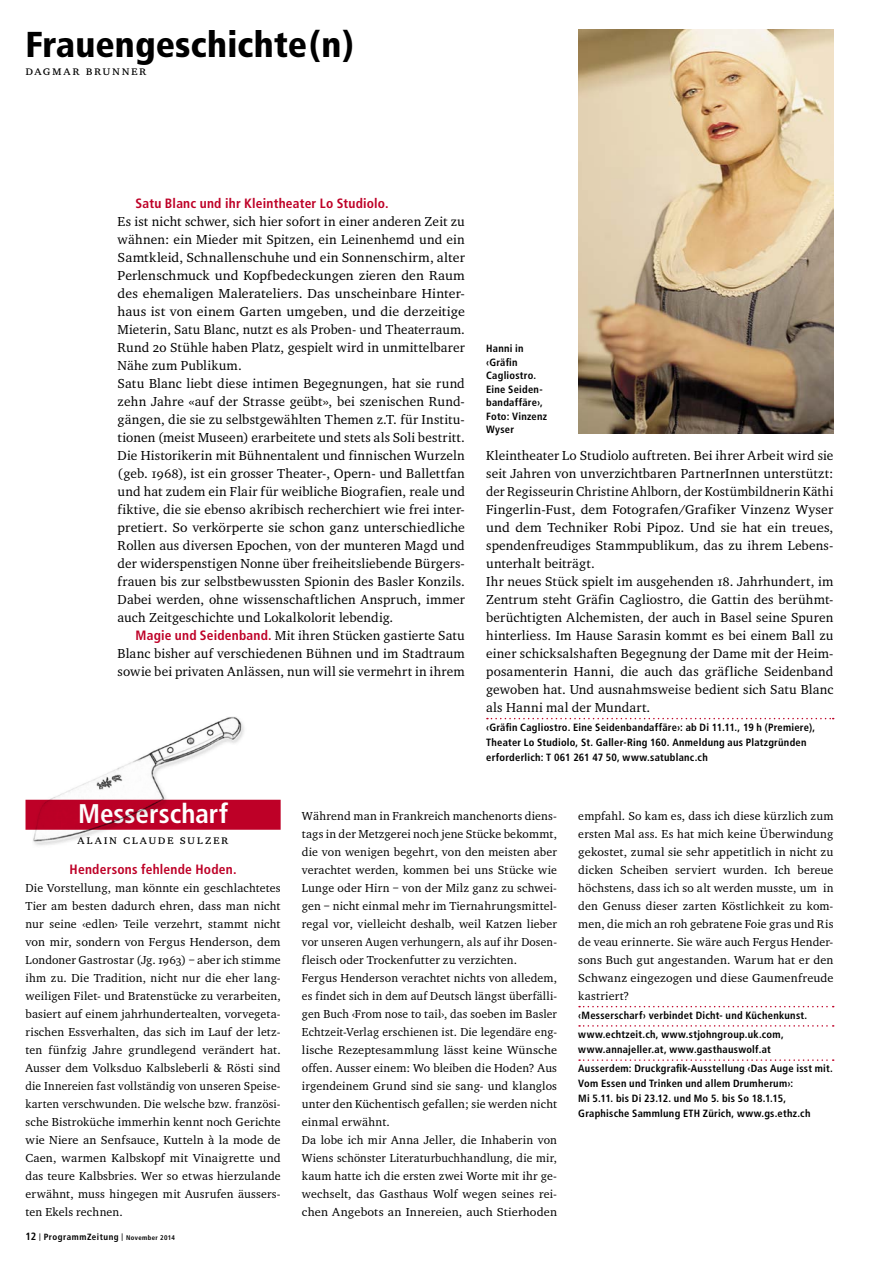
<style>
.page{position:relative;width:893px;height:1263px;background:#fff}
.page>*{position:absolute;margin:0;border:0;box-sizing:border-box;transform-origin:0 0}
.t1{font:900 condensed 36px "Frutiger";letter-spacing:.005em;color:#000}
.t2{font:700 condensed 27px "Frutiger LT Com";color:#fff}
.t3{font:13.5px/18px "Charter EF";letter-spacing:.01em;color:#000}
.t4{font:700 condensed 13.5px/29.7px "Frutiger LT Com";letter-spacing:.015em;color:#be0027;text-align:center}
.t5{font:13.5px "Charter EF";letter-spacing:.01em;color:#000;scale:1.04 1}
.t6{font:13.5px "Charter EF Regular SC";letter-spacing:.115em;color:#000}
.t7{font:12px/18px "Charter EF";letter-spacing:.015em;color:#000;text-align:justify}
.t8{font:700 condensed 10.5px/13.5px "Frutiger LT Com";letter-spacing:.025em;color:#000}
.t9{font:700 condensed 9px "Frutiger LT Com";letter-spacing:.055em;color:#000}
.s1{font-family:"Charter EF Regular SC"}
.s2{font-family:"Frutiger LT Com";font-weight:700;font-stretch:condensed;color:#be0027}
.s3{font-family:"Charter EF Regular SC";font-weight:400;font-stretch:normal;color:#000}
.s4{font-size:10.5px}
.s5{font-size:6.75px}
</style>
<div class="page">
<svg style="left:487px;top:718px;width:347px;height:1px"></svg>
<div style="left:26px;top:800px;width:255px;height:30px;background:#be0027"></div>
<svg style="left:579px;top:1006px;width:255px;height:1px"></svg>
<svg style="left:579px;top:1025px;width:255px;height:2px"></svg>
<svg style="left:579px;top:1059px;width:255px;height:2px"></svg>
<img style="left:32px;top:717px;width:230px;height:128px">
<img style="left:578px;top:30px;width:255px;height:404px">
<p class="t1" style="left:26px;top:23px;width:330px">Frauengeschichte(n)</p>
<p class="t6" style="left:26px;top:62px;width:123px">dagmar brunner</p>
<p class="t4" style="left:136px;top:188px;width:254px">Satu Blanc und ihr Kleintheater Lo Studiolo.</p>
<p class="t3" style="left:118px;top:212px;width:349px">Es ist nicht schwer, sich hier sofort in einer anderen Zeit zu</p>
<p class="t3" style="left:118px;top:230px;width:349px">wähnen: ein Mieder mit Spitzen, ein Leinenhemd und ein</p>
<p class="t3" style="left:118px;top:248px;width:349px">Samtkleid, Schnallenschuhe und ein Sonnenschirm, alter</p>
<p class="t3" style="left:118px;top:266px;width:349px">Perlenschmuck und Kopfbedeckungen zieren den Raum</p>
<p class="t3" style="left:118px;top:284px;width:349px">des ehemaligen Malerateliers. Das unscheinbare Hinter-</p>
<p class="t5" style="left:118px;top:303px;width:335px">haus ist von einem Garten umgeben, und die derzeitige</p>
<p class="t3" style="left:118px;top:320px;width:349px">Mieterin, Satu Blanc, nutzt es als Proben- und Theaterraum.</p>
<p class="t3" style="left:118px;top:338px;width:349px">Rund <span class="s1">20</span> Stühle haben Platz, gespielt wird in unmittelbarer</p>
<p class="t3" style="left:118px;top:356px;width:126px">Nähe zum Publikum.</p>
<p class="t3" style="left:118px;top:374px;width:349px">Satu Blanc liebt diese intimen Begegnungen, hat sie rund</p>
<p class="t3" style="left:118px;top:392px;width:349px">zehn Jahre «auf der Strasse geübt», bei szenischen Rund-</p>
<p class="t3" style="left:118px;top:410px;width:349px">gängen, die sie zu selbstgewählten Themen z.T. für Institu-</p>
<p class="t3" style="left:118px;top:428px;width:349px">tionen (meist Museen) erarbeitete und stets als Soli bestritt.</p>
<p class="t3" style="left:118px;top:446px;width:349px">Die Historikerin mit Bühnentalent und finnischen Wurzeln</p>
<p class="t3" style="left:118px;top:464px;width:349px">(geb. <span class="s1">1968</span>), ist ein grosser Theater-, Opern- und Ballettfan</p>
<p class="t3" style="left:118px;top:482px;width:349px">und hat zudem ein Flair für weibliche Biografien, reale und</p>
<p class="t3" style="left:118px;top:500px;width:349px">fiktive, die sie ebenso akribisch recherchiert wie frei inter-</p>
<p class="t3" style="left:118px;top:518px;width:349px">pretiert. So verkörperte sie schon ganz unterschiedliche</p>
<p class="t3" style="left:118px;top:536px;width:349px">Rollen aus diversen Epochen, von der munteren Magd und</p>
<p class="t3" style="left:118px;top:554px;width:349px">der widerspenstigen Nonne über freiheitsliebende Bürgers-</p>
<p class="t3" style="left:118px;top:572px;width:349px">frauen bis zur selbstbewussten Spionin des Basler Konzils.</p>
<p class="t3" style="left:118px;top:590px;width:349px">Dabei werden, ohne wissenschaftlichen Anspruch, immer</p>
<p class="t3" style="left:118px;top:608px;width:277px">auch Zeitgeschichte und Lokalkolorit lebendig.</p>
<p class="t3" style="left:136px;top:626px;width:331px"><span class="s2">Magie und Seidenband.</span> Mit ihren Stücken gastierte Satu</p>
<p class="t3" style="left:118px;top:644px;width:349px">Blanc bisher auf verschiedenen Bühnen und im Stadtraum</p>
<p class="t3" style="left:118px;top:662px;width:349px">sowie bei privaten Anlässen, nun will sie vermehrt in ihrem</p>
<p class="t8" style="left:486px;top:342px;width:62px">Hanni in ‹Gräfin<br>Cagliostro.<br>Eine Seiden&shy;bandaffäre›,<br>Foto: Vinzenz<br>Wyser</p>
<p class="t3" style="left:486px;top:446px;width:349px">Kleintheater Lo Studiolo auftreten. Bei ihrer Arbeit wird sie seit Jahren von unverzichtbaren PartnerInnen unterstützt: der Regisseurin Christine Ahlborn, der Kostümbildnerin Käthi Fingerlin-Fust, dem Fotografen/Grafiker Vinzenz Wyser und dem Techniker Robi Pipoz. Und sie hat ein treues, spendenfreudiges Stammpublikum, das zu ihrem Lebens&shy;unterhalt beiträgt.<br>Ihr neues Stück spielt im ausgehenden <span class="s1">18</span>. Jahrhundert, im Zentrum steht Gräfin Cagliostro, die Gattin des berühmt&shy;berüchtigten Alchemisten, der auch in Basel seine Spuren hinterliess. Im Hause Sarasin kommt es bei einem Ball zu einer schicksalshaften Begegnung der Dame mit der Heim&shy;posamenterin Hanni, die auch das gräfliche Seidenband gewoben hat. Und ausnahmsweise bedient sich Satu Blanc als Hanni mal der Mundart.</p>
<p class="t8" style="left:486px;top:720px;width:330px;line-height:15px">‹Gräfin Cagliostro. Eine Seidenbandaffäre›: ab Di 11.11., 19 h (Premiere),<br>Theater Lo Studiolo, St. Galler-Ring 160. Anmeldung aus Platzgründen erforderlich: T 061 261 47 50, www.satublanc.ch</p>
<p class="t2" style="left:78px;top:797px;width:151px">Messerscharf</p>
<p class="t4" style="left:70px;top:824px;width:168px"><span class="s3">alain claude sulzer<br></span>Hendersons fehlende Hoden.</p>
<p class="t7" style="left:26px;top:878px;width:257px">Die Vorstellung, man könnte ein geschlachtetes Tier am besten dadurch ehren, dass man nicht nur seine ‹edlen› Teile verzehrt, stammt nicht von mir, sondern von Fergus Henderson, dem Londoner Gastrostar (Jg. <span class="s1">1963</span>) – aber ich stimme ihm zu. Die Tradition, nicht nur die eher lang&shy;weiligen Filet- und Bratenstücke zu verarbeiten, basiert auf einem jahrhundertealten, vorvegeta&shy;rischen Essverhalten, das sich im Lauf der letz&shy;ten fünfzig Jahre grundlegend verändert hat.<br>Ausser dem Volksduo Kalbsleberli &amp; Rösti sind die Innereien fast vollständig von unseren Speise&shy;karten verschwunden. Die welsche bzw. französi&shy;sche Bistroküche immerhin kennt noch Gerichte wie Niere an Senfsauce, Kutteln à la mode de Caen, warmen Kalbskopf mit Vinaigrette und das teure Kalbsbries. Wer so etwas hierzulande erwähnt, muss hingegen mit Ausrufen äussers&shy;ten Ekels rechnen.</p>
<p class="t9" style="left:25px;top:1231px;width:151px"><span class="s4">12</span> <sup>|</sup> ProgrammZeitung <sup>|</sup> <span class="s5">November 2014</span></p>
<p class="t7" style="left:302px;top:806px;width:257px;text-align:left">Während man in Frankreich manchenorts diens&shy;tags in der Metzgerei noch jene Stücke bekommt, die von wenigen begehrt, von den meisten aber verachtet werden, kommen bei uns Stücke wie Lunge oder Hirn – von der Milz ganz zu schwei&shy;gen – nicht einmal mehr im Tiernahrungsmittel&shy;regal vor, vielleicht deshalb, weil Katzen lieber vor unseren Augen verhungern, als auf ihr Dosen&shy;fleisch oder Trockenfutter zu verzichten.<br>Fergus Henderson verachtet nichts von alledem, es findet sich in dem auf Deutsch längst überfälli&shy;gen Buch ‹From nose to tail›, das soeben im Basler Echtzeit-Verlag erschienen ist. Die legendäre eng&shy;lische Rezeptesammlung lässt keine Wünsche offen. Ausser einem: Wo bleiben die Hoden? Aus irgendeinem Grund sind sie sang- und klanglos unter den Küchentisch gefallen; sie werden nicht einmal erwähnt.<br>Da lobe ich mir Anna Jeller, die Inhaberin von Wiens schönster Literaturbuchhandlung, die mir, kaum hatte ich die ersten zwei Worte mit ihr ge&shy;wechselt, das Gasthaus Wolf wegen seines rei&shy;chen Angebots an Innereien, auch Stierhoden</p>
<p class="t7" style="left:578px;top:806px;width:257px">empfahl. So kam es, dass ich diese kürzlich zum ersten Mal ass. Es hat mich keine Überwindung gekostet, zumal sie sehr appetitlich in nicht zu dicken Scheiben serviert wurden. Ich bereue höchstens, dass ich so alt werden musste, um in den Genuss dieser zarten Köstlichkeit zu kom&shy;men, die mich an roh gebratene Foie gras und Ris de veau erinnerte. Sie wäre auch Fergus Hender&shy;sons Buch gut angestanden. Warum hat er den Schwanz eingezogen und diese Gaumenfreude kastriert?</p>
<p class="t8" style="left:578px;top:1006px;width:231px;line-height:19.2px">‹Messerscharf› verbindet Dicht- und Küchenkunst. www.echtzeit.ch, www.stjohngroup.uk.com,</p>
<p class="t8" style="left:578px;top:1040px;width:256px;line-height:19.2px">www.annajeller.at, www.gasthauswolf.at<br>Ausserdem: Druckgrafik-Ausstellung ‹Das Auge isst mit.</p>
<p class="t8" style="left:578px;top:1076px;width:234px;line-height:15px">Vom Essen und Trinken und allem Drumherum›:<br>Mi 5.11. bis Di 23.12. und Mo 5. bis So 18.1.15,<br>Graphische Sammlung ETH Zürich, www.gs.ethz.ch</p>
</div>
